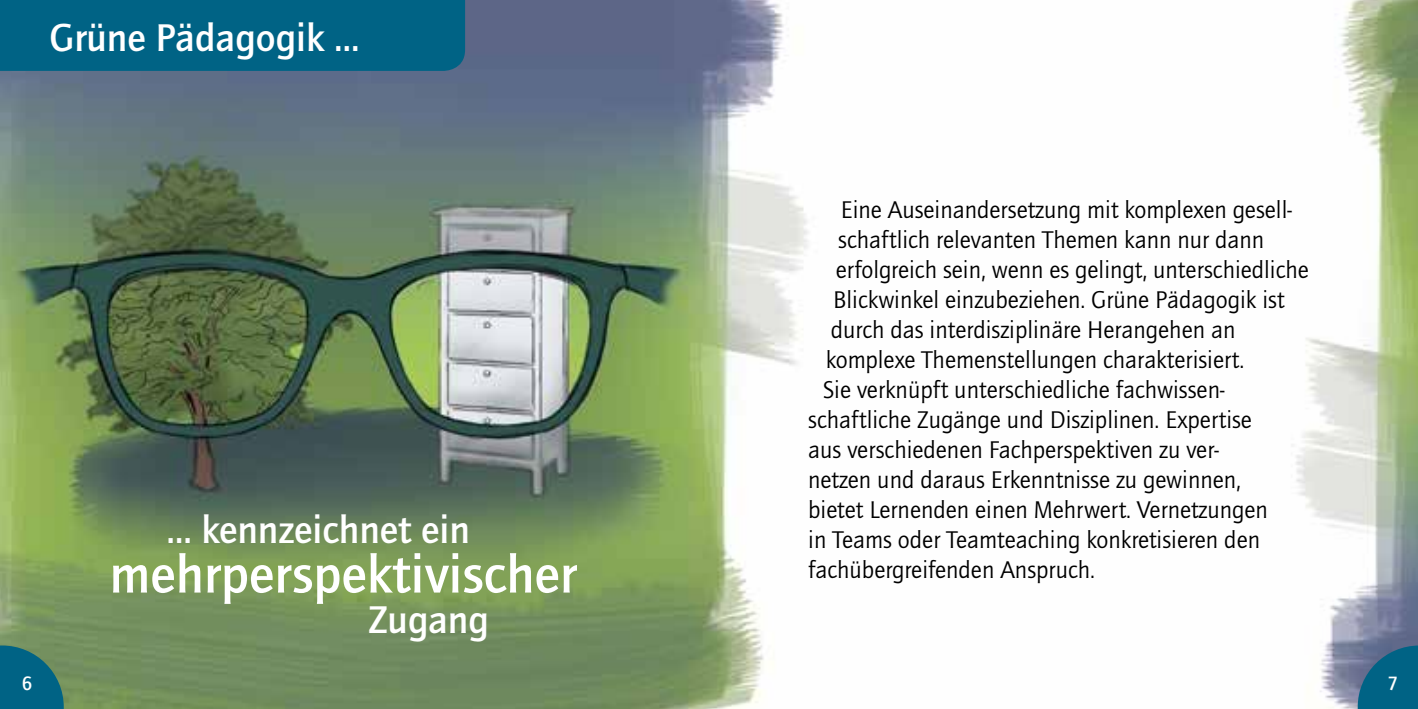
<style>
.page{position:relative;width:1418px;height:709px;background:#fff}
.page>*{position:absolute;margin:0;border:0;box-sizing:border-box;transform-origin:0 0}
.t1{font:700 55px "Quay Itc T";color:#fff}
.t2{font:700 40px "Quay Itc T";color:#fff}
.t3{font:25px "Quay Itc T";color:#000}
.t4{font:500 20px "Quay Sans";color:#fff;scale:.95 1}
</style>
<div class="page">
<img style="left:0;top:0;width:809px;height:709px">
<img style="left:1292px;top:0;width:125px;height:709px">
<div style="left:0;top:0;width:465px;height:71px;background:#006385"></div>
<svg style="left:0;top:645px;width:64px;height:64px;background:#186c7c"></svg>
<svg style="left:1357px;top:645px;width:60px;height:64px;background:#176587"></svg>
<h2 class="t2" style="left:50px;top:14px;width:311px">Grüne Pädagogik …</h2>
<h2 class="t2" style="left:166px;top:506px;width:305px">… kennzeichnet ein</h2>
<h1 class="t1" style="left:109px;top:542px;width:468px">mehrperspektivischer</h1>
<h2 class="t2" style="left:368px;top:596px;width:122px">Zugang</h2>
<p class="t3" style="left:840px;top:195px;width:452px">Eine Auseinandersetzung mit komplexen gesell-</p>
<p class="t3" style="left:838px;top:225px;width:427px">schaftlich relevanten Themen kann nur dann</p>
<p class="t3" style="left:835px;top:255px;width:474px">erfolgreich sein, wenn es gelingt, unterschiedliche</p>
<p class="t3" style="left:833px;top:285px;width:453px">Blickwinkel einzubeziehen. Grüne Pädagogik ist</p>
<p class="t3" style="left:830px;top:315px;width:406px">durch das interdisziplinäre Herangehen an</p>
<p class="t3" style="left:825px;top:345px;width:420px">komplexe Themenstellungen charakterisiert.</p>
<p class="t3" style="left:823px;top:375px;width:403px">Sie verknüpft unterschiedliche fachwissen-</p>
<p class="t3" style="left:808px;top:405px;width:445px">schaftliche Zugänge und Disziplinen. Expertise</p>
<p class="t3" style="left:808px;top:435px;width:412px">aus verschiedenen Fachperspektiven zu ver-</p>
<p class="t3" style="left:808px;top:465px;width:434px">netzen und daraus Erkenntnisse zu gewinnen,</p>
<p class="t3" style="left:808px;top:495px;width:461px">bietet Lernenden einen Mehrwert. Vernetzungen</p>
<p class="t3" style="left:808px;top:525px;width:453px">in Teams oder Teamteaching konkretisieren den</p>
<p class="t3" style="left:808px;top:555px;width:288px">fachübergreifenden Anspruch.</p>
<p class="t4" style="left:22px;top:672px;width:12px">6</p>
<p class="t4" style="left:1387px;top:672px;width:12px">7</p>
</div>
